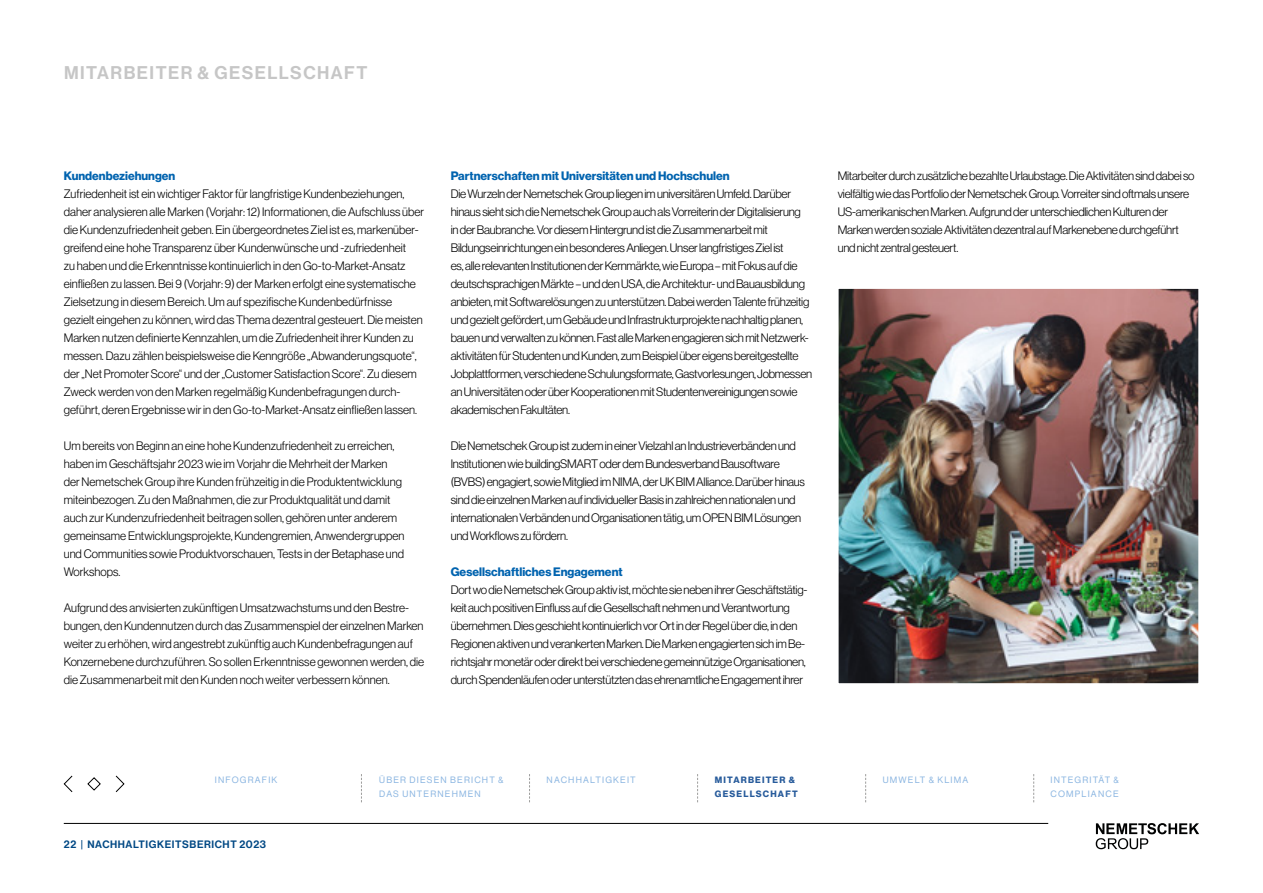
<style>
.page{position:relative;width:1263px;height:893px;background:#fff}
.page>*{position:absolute;margin:0;border:0;box-sizing:border-box;transform-origin:0 0}
.t1{font:18px "Neue Haas Display Mediu";letter-spacing:.08em;color:#c6c6c6}
.t2{font:300 12px/18px "Neue Haas Display";letter-spacing:-.02em;color:#000}
.t3{font:300 12px/18px "Neue Haas Display";color:#000}
.t4{font:700 12px "Neue Haas Display";color:#0063af}
.t5{font:10.5px "Neue Haas Display Mediu";letter-spacing:.055em;color:#004884}
.t6{font:9px/13.5px "Neue Haas Display";letter-spacing:.13em;color:#8ab5e1}
.t7{font:700 9px/13.5px "Neue Haas Display";letter-spacing:.13em;color:#275b9b}
</style>
<div class="page">
<hr style="left:64px;top:823px;width:984px;height:1px;background:#000">
<svg style="left:1096px;top:823px;width:103px;height:26px"></svg>
<svg style="left:87px;top:777px;width:14px;height:14px"></svg>
<svg style="left:63px;top:775px;width:10px;height:17px"></svg>
<svg style="left:115px;top:775px;width:10px;height:17px"></svg>
<img style="left:840px;top:290px;width:357px;height:392px">
<div style="left:838px;top:288px;width:361px;height:396px;border:1px solid #fff"></div>
<svg style="left:361px;top:774px;width:1px;height:28px"></svg>
<svg style="left:529px;top:774px;width:1px;height:28px"></svg>
<svg style="left:697px;top:774px;width:1px;height:28px"></svg>
<svg style="left:865px;top:774px;width:1px;height:28px"></svg>
<svg style="left:1033px;top:774px;width:1px;height:28px"></svg>
<h1 class="t1" style="left:64px;top:62px;width:305px">MITARBEITER &amp; GESELLSCHAFT</h1>
<p class="t4" style="left:64px;top:169px;width:113px">Kundenbeziehungen</p>
<p class="t3" style="left:64px;top:185px;width:362px">Zufriedenheit ist ein wichtiger Faktor für langfristige Kundenbeziehungen, daher analysieren alle Marken (Vorjahr: 12) Informationen, die Aufschluss über die Kundenzufriedenheit geben. Ein übergeordnetes Ziel ist es, markenüber&shy;greifend eine hohe Transparenz über Kundenwünsche und -zufriedenheit<br>zu haben und die Erkenntnisse kontinuierlich in den Go-to-Market-Ansatz einfließen zu lassen. Bei 9 (Vorjahr: 9) der Marken erfolgt eine systematische Zielsetzung in diesem Bereich. Um auf spezifische Kundenbedürfnisse gezielt eingehen zu können, wird das Thema dezentral gesteuert. Die meisten Marken nutzen definierte Kennzahlen, um die Zufriedenheit ihrer Kunden zu messen. Dazu zählen beispielsweise die Kenngröße „Abwanderungsquote“, der „Net Promoter Score“ und der „Customer Satisfaction Score“. Zu diesem Zweck werden von den Marken regelmäßig Kundenbefragungen durch&shy;geführt, deren Ergebnisse wir in den Go-to-Market-Ansatz einfließen lassen.</p>
<p class="t3" style="left:64px;top:437px;width:342px">Um bereits von Beginn an eine hohe Kundenzufriedenheit zu erreichen, haben im Geschäftsjahr 2023 wie im Vorjahr die Mehrheit der Marken der Nemetschek Group ihre Kunden frühzeitig in die Produktentwicklung miteinbezogen. Zu den Maßnahmen, die zur Produktqualität und damit auch zur Kundenzufriedenheit beitragen sollen, gehören unter anderem gemeinsame Entwicklungsprojekte, Kundengremien, Anwendergruppen und Communities sowie Produktvorschauen, Tests in der Betaphase und Workshops.</p>
<p class="t3" style="left:64px;top:599px;width:362px">Aufgrund des anvisierten zukünftigen Umsatzwachstums und den Bestre&shy;bungen, den Kundennutzen durch das Zusammenspiel der einzelnen Marken weiter zu erhöhen, wird angestrebt zukünftig auch Kundenbefragungen auf Konzernebene durchzuführen. So sollen Erkenntnisse gewonnen werden, die die Zusammenarbeit mit den Kunden noch weiter verbessern können.</p>
<p class="t4" style="left:451px;top:169px;width:280px">Partnerschaften mit Universitäten und Hochschulen</p>
<p class="t2" style="left:451px;top:185px;width:363px">Die Wurzeln der Nemetschek Group liegen im universitären Umfeld. Darüber hinaus sieht sich die Nemetschek Group auch als Vorreiterin der Digitalisierung<br>in der Baubranche. Vor diesem Hintergrund ist die Zusammenarbeit mit Bildungseinrichtungen ein besonderes Anliegen. Unser langfristiges Ziel ist<br>es, alle relevanten Institutionen der Kernmärkte, wie Europa – mit Fokus auf die deutschsprachigen Märkte – und den USA, die Architektur- und Bauausbildung anbieten, mit Softwarelösungen zu unterstützen. Dabei werden Talente frühzeitig und gezielt gefördert, um Gebäude und Infrastrukturprojekte nachhaltig planen, bauen und verwalten zu können. Fast alle Marken engagieren sich mit Netzwerk&shy;aktivitäten für Studenten und Kunden, zum Beispiel über eigens bereitgestellte Jobplattformen, verschiedene Schulungsformate, Gastvorlesungen, Jobmessen an Universitäten oder über Kooperationen mit Studentenvereinigungen sowie akademischen Fakultäten.</p>
<p class="t2" style="left:451px;top:437px;width:356px">Die Nemetschek Group ist zudem in einer Vielzahl an Industrieverbänden und Institutionen wie buildingSMART oder dem Bundesverband Bausoftware (BVBS) engagiert, sowie Mitglied im NIMA, der UK BIM Alliance. Darüber hinaus sind die einzelnen Marken auf individueller Basis in zahlreichen nationalen und internationalen Verbänden und Organisationen tätig, um OPEN BIM Lösungen und Workflows zu fördern.</p>
<p class="t4" style="left:451px;top:565px;width:173px">Gesellschaftliches Engagement</p>
<p class="t2" style="left:451px;top:581px;width:358px">Dort wo die Nemetschek Group aktiv ist, möchte sie neben ihrer Geschäftstätig&shy;keit auch positiven Einfluss auf die Gesellschaft nehmen und Verantwortung übernehmen. Dies geschieht kontinuierlich vor Ort in der Regel über die, in den Regionen aktiven und verankerten Marken. Die Marken engagierten sich im Be&shy;richtsjahr monetär oder direkt bei verschiedene gemeinnützige Organisationen, durch Spendenläufen oder unterstützten das ehrenamtliche Engagement ihrer</p>
<p class="t2" style="left:838px;top:167px;width:358px">Mitarbeiter durch zusätzliche bezahlte Urlaubstage. Die Aktivitäten sind dabei so vielfältig wie das Portfolio der Nemetschek Group. Vorreiter sind oftmals unsere US-amerikanischen Marken. Aufgrund der unterschiedlichen Kulturen der Marken werden soziale Aktivitäten dezentral auf Markenebene durchgeführt und nicht zentral gesteuert.</p>
<p class="t6" style="left:215px;top:773px;width:64px">INFOGRAFIK</p>
<p class="t5" style="left:64px;top:839px;width:204px">22 | NACHHALTIGKEITSBERICHT 2023</p>
<p class="t6" style="left:379px;top:773px;width:126px">ÜBER DIESEN BERICHT &amp;<br>DAS UNTERNEHMEN</p>
<p class="t6" style="left:547px;top:773px;width:91px">NACHHALTIGKEIT</p>
<p class="t7" style="left:715px;top:773px;width:84px">MITARBEITER &amp;<br>GESELLSCHAFT</p>
<p class="t6" style="left:883px;top:773px;width:87px">UMWELT &amp; KLIMA</p>
<p class="t6" style="left:1050px;top:773px;width:70px">INTEGRITÄT &amp;<br>COMPLIANCE</p>
</div>
